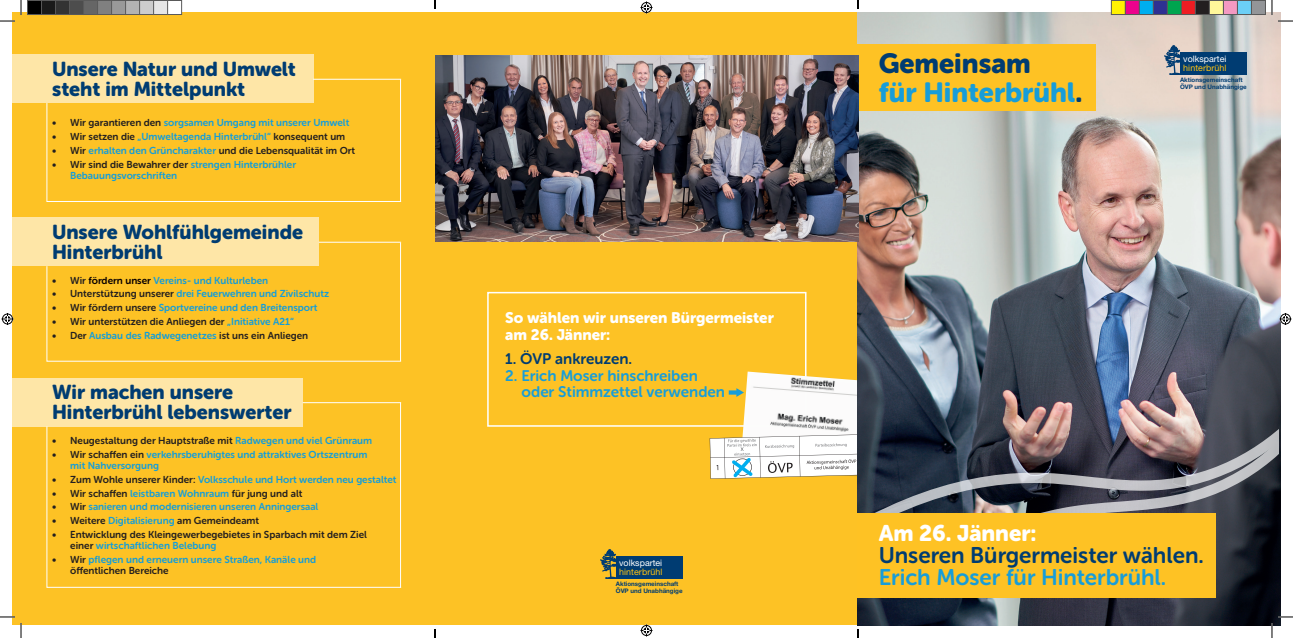
<style>
.page{position:relative;width:1293px;height:638px;background:#fff}
.page>*{position:absolute;margin:0;border:0;box-sizing:border-box;transform-origin:0 0}
.t1{font:27.5px "Museo Sans Rounded 900";color:#179dd9}
.t2{font:27.5px "Museo Sans Rounded 900";color:#003c72}
.t3{font:22.5px "Museo Sans Rounded 700";color:#003c72}
.t4{font:22.5px "Museo Sans Rounded 700";color:#179dd9}
.t5{font:22.5px "Museo Sans Rounded 900";color:#fff}
.t6{font:20px/20px "Museo Sans Rounded 900";color:#003c72}
.t7{font:15.2px "Museo Sans Rounded 700";color:#179dd9}
.t8{font:15.2px "Museo Sans Rounded 900";color:#fff}
.t9{font:15.2px "Museo Sans Rounded 700";color:#003c72}
.t10{font:10px/11px "Museo Sans Rounded 700";color:#149dd9}
.t11{font:10px/11px "Museo Sans Rounded 700";color:#231f20}
.t12{font:8.9px/9.4px "Helvetica Neue";letter-spacing:.005em;color:#fff}
.t13{font:700 6.2px/7.2px "Helvetica Neue";color:#003c72}
.s1{color:#231f20}
.s2{color:#149dd9}
.s3{color:#080002}
.s4{color:#fec210}
.s5{color:#003c72}
</style>
<div class="page">
<div style="left:12px;top:12px;width:845px;height:613px;background:#fdc225"></div>
<div style="left:487px;top:292px;width:319px;height:134px;border:2px solid #fff"></div>
<img style="left:740px;top:371px;width:117px;height:63px">
<svg style="left:709px;top:434px;width:148px;height:44px;background:#e8e9e3"></svg>
<img style="left:857px;top:12px;width:423px;height:613px">
<svg style="left:857px;top:421px;width:421px;height:131px;background:#53535c"></svg>
<div style="left:857px;top:513px;width:358px;height:84px;background:#fec224"></div>
<div style="left:857px;top:44px;width:238px;height:66px;background:#fec224"></div>
<div style="left:1179px;top:53px;width:67px;height:22px;background:#003c72"></div>
<img style="left:1160px;top:43px;width:26px;height:32px">
<img style="left:435px;top:56px;width:423px;height:185px">
<div style="left:615px;top:556px;width:67px;height:22px;background:#003c72"></div>
<img style="left:600px;top:549px;width:16px;height:29px">
<div style="left:12px;top:217px;width:307px;height:49px;background:#fee6a7"></div>
<div style="left:12px;top:378px;width:290px;height:48px;background:#fee6a7"></div>
<svg style="left:46px;top:102px;width:356px;height:100px"></svg>
<svg style="left:46px;top:425px;width:356px;height:163px"></svg>
<div style="left:12px;top:54px;width:301px;height:49px;background:#fee6a7"></div>
<svg style="left:46px;top:265px;width:356px;height:97px"></svg>
<hr style="left:302px;top:402px;width:99px;height:1px;background:#fff">
<hr style="left:319px;top:241px;width:82px;height:1px;background:#fff">
<hr style="left:313px;top:79px;width:88px;height:1px;background:#fff">
<svg style="left:728px;top:388px;width:15px;height:8px"></svg>
<hr style="left:400px;top:79px;width:1px;height:122px;background:#fff">
<hr style="left:400px;top:242px;width:1px;height:119px;background:#fff">
<hr style="left:400px;top:402px;width:1px;height:185px;background:#fff">
<svg style="left:0;top:0;width:22px;height:22px"></svg>
<svg style="left:0;top:616px;width:22px;height:21px"></svg>
<svg style="left:1270px;top:0;width:22px;height:22px"></svg>
<svg style="left:1270px;top:616px;width:22px;height:21px"></svg>
<svg style="left:640px;top:2px;width:12px;height:12px"></svg>
<svg style="left:640px;top:624px;width:12px;height:12px"></svg>
<svg style="left:2px;top:313px;width:12px;height:12px"></svg>
<svg style="left:1279px;top:313px;width:12px;height:12px"></svg>
<div style="left:28px;top:0;width:14px;height:14px;background:#000"></div>
<div style="left:27px;top:0;width:15px;height:15px;border:1px solid #595959"></div>
<div style="left:42px;top:0;width:14px;height:14px;background:#1a1a1a"></div>
<div style="left:41px;top:0;width:15px;height:15px;border:1px solid #595959"></div>
<div style="left:56px;top:0;width:14px;height:14px;background:#333"></div>
<div style="left:55px;top:0;width:15px;height:15px;border:1px solid #595959"></div>
<div style="left:70px;top:0;width:14px;height:14px;background:#4d4d4d"></div>
<div style="left:69px;top:0;width:15px;height:15px;border:1px solid #595959"></div>
<div style="left:84px;top:0;width:14px;height:14px;background:#666"></div>
<div style="left:83px;top:0;width:15px;height:15px;border:1px solid #595959"></div>
<div style="left:98px;top:0;width:14px;height:14px;background:#808080"></div>
<div style="left:97px;top:0;width:15px;height:15px;border:1px solid #595959"></div>
<div style="left:112px;top:0;width:14px;height:14px;background:#999"></div>
<div style="left:111px;top:0;width:15px;height:15px;border:1px solid #595959"></div>
<div style="left:126px;top:0;width:14px;height:14px;background:#b3b3b3"></div>
<div style="left:125px;top:0;width:15px;height:15px;border:1px solid #595959"></div>
<div style="left:140px;top:0;width:14px;height:14px;background:#ccc"></div>
<div style="left:139px;top:0;width:15px;height:15px;border:1px solid #595959"></div>
<div style="left:154px;top:0;width:14px;height:14px;background:#e6e6e6"></div>
<div style="left:153px;top:0;width:15px;height:15px;border:1px solid #595959"></div>
<div style="left:168px;top:0;width:14px;height:14px;background:#fff"></div>
<div style="left:167px;top:0;width:15px;height:15px;border:1px solid #595959"></div>
<div style="left:1111px;top:0;width:14px;height:14px;background:#fff101"></div>
<div style="left:1110px;top:0;width:15px;height:15px;border:1px solid #595959"></div>
<div style="left:1125px;top:0;width:14px;height:14px;background:#ed028c"></div>
<div style="left:1124px;top:0;width:15px;height:15px;border:1px solid #595959"></div>
<div style="left:1139px;top:0;width:14px;height:14px;background:#00aeef"></div>
<div style="left:1138px;top:0;width:15px;height:15px;border:1px solid #595959"></div>
<div style="left:1153px;top:0;width:14px;height:14px;background:#2e3092"></div>
<div style="left:1152px;top:0;width:15px;height:15px;border:1px solid #595959"></div>
<div style="left:1167px;top:0;width:14px;height:14px;background:#00a54f"></div>
<div style="left:1166px;top:0;width:15px;height:15px;border:1px solid #595959"></div>
<div style="left:1181px;top:0;width:14px;height:14px;background:#ee1d23"></div>
<div style="left:1180px;top:0;width:15px;height:15px;border:1px solid #595959"></div>
<div style="left:1195px;top:0;width:14px;height:14px;background:#231f20"></div>
<div style="left:1194px;top:0;width:15px;height:15px;border:1px solid #595959"></div>
<div style="left:1209px;top:0;width:14px;height:14px;background:#fff79a"></div>
<div style="left:1208px;top:0;width:15px;height:15px;border:1px solid #595959"></div>
<div style="left:1223px;top:0;width:14px;height:14px;background:#f499c2"></div>
<div style="left:1222px;top:0;width:15px;height:15px;border:1px solid #595959"></div>
<div style="left:1237px;top:0;width:14px;height:14px;background:#6bcff6"></div>
<div style="left:1236px;top:0;width:15px;height:15px;border:1px solid #595959"></div>
<div style="left:1251px;top:0;width:14px;height:14px;background:#939598"></div>
<div style="left:1250px;top:0;width:15px;height:15px;border:1px solid #595959"></div>
<svg style="left:434px;top:0;width:2px;height:9px"></svg>
<svg style="left:434px;top:629px;width:2px;height:8px"></svg>
<p class="t6" style="left:52px;top:59px;width:245px">Unsere Natur und Umwelt steht im Mittelpunkt</p>
<p class="t10" style="left:52px;top:117px;width:298px"><span class="s1">• Wir garantieren den</span> sorgsamen Umgang mit unserer Umwelt</p>
<p class="t11" style="left:52px;top:131px;width:294px">• Wir setzen die <span class="s2">„Umweltagenda Hinterbrühl“</span> konsequent um</p>
<p class="t11" style="left:52px;top:145px;width:304px">• Wir <span class="s2">erhalten den Grüncharakter</span> und die Lebensqualität im Ort</p>
<p class="t10" style="left:70px;top:159px;width:227px;text-indent:-18px"><span class="s1">• Wir sind die Bewahrer der</span> strengen Hinterbrühler<br>Bebauungsvorschriften</p>
<p class="t6" style="left:52px;top:222px;width:252px">Unsere Wohlfühlgemeinde<br>Hinterbrühl</p>
<p class="t10" style="left:52px;top:274px;width:217px"><span class="s1">• Wir</span> <span class="s3">fördern unser</span> Vereins- und Kulturleben</p>
<p class="t10" style="left:52px;top:288px;width:278px"><span class="s1">• Unterstützung unserer</span> drei Feuerwehren und Zivilschutz</p>
<p class="t10" style="left:52px;top:302px;width:267px"><span class="s1">• Wir fördern unsere</span> Sportvereine und den Breitensport</p>
<p class="t11" style="left:52px;top:316px;width:243px">• Wir unterstützen die Anliegen der <span class="s2">„Initiative A21“</span></p>
<p class="t10" style="left:52px;top:330px;width:257px"><span class="s1">• Der</span> Ausbau des Radwegenetzes <span class="s1">ist uns ein Anliegen</span></p>
<p class="t6" style="left:52px;top:382px;width:241px">Wir machen unsere<br>Hinterbrühl lebenswerter</p>
<p class="t11" style="left:52px;top:435px;width:321px">• Neugestaltung der Hauptstraße mit <span class="s2">Radwegen und viel Grünraum</span></p>
<p class="t10" style="left:70px;top:448px;width:298px;text-indent:-18px"><span class="s1">• Wir schaffen ein</span> verkehrsberuhigtes und attraktives Ortszentrum mit Nahversorgung</p>
<p class="t10" style="left:52px;top:473px;width:346px"><span class="s1">• Zum Wohle unserer Kinder:</span> Volksschule und Hort werden neu gestaltet</p>
<p class="t11" style="left:52px;top:487px;width:252px">• Wir schaffen <span class="s2">leistbaren Wohnraum</span> für jung und alt</p>
<p class="t10" style="left:52px;top:501px;width:268px"><span class="s1">• Wir</span> sanieren und modernisieren unseren Anningersaal</p>
<p class="t11" style="left:52px;top:515px;width:208px">• Weitere <span class="s2">Digitalisierung</span> am Gemeindeamt</p>
<p class="t11" style="left:70px;top:529px;width:298px;text-indent:-18px">• Entwicklung des Kleingewerbegebietes in Sparbach mit dem Ziel einer <span class="s2">wirtschaftlichen Belebung</span></p>
<p class="t10" style="left:70px;top:553px;width:247px;text-indent:-18px"><span class="s1">• Wir</span> pflegen und erneuern unsere Straßen, Kanäle und <span class="s1">öffentlichen Bereiche</span></p>
<p class="t8" style="left:505px;top:309px;width:270px">So wählen wir unseren Bürgermeister</p>
<p class="t8" style="left:505px;top:326px;width:107px">am 26. Jänner:</p>
<p class="t9" style="left:505px;top:350px;width:128px">1. ÖVP ankreuzen.</p>
<p class="t7" style="left:505px;top:366px;width:194px">2. Erich Moser hinschreiben</p>
<p class="t7" style="left:521px;top:383px;width:205px">oder Stimmzettel verwenden</p>
<p class="t12" style="left:619px;top:557px;width:45px">volkspartei <span class="s4">hinterbrühl</span></p>
<p class="t13" style="left:615px;top:580px;width:68px">Aktionsgemeinschaft<br>ÖVP und Unabhängige</p>
<p class="t2" style="left:878px;top:48px;width:153px">Gemeinsam</p>
<p class="t1" style="left:878px;top:76px;width:205px">für Hinterbrühl<span class="s5">.</span></p>
<p class="t12" style="left:1182px;top:54px;width:45px">volkspartei <span class="s4">hinterbrühl</span></p>
<p class="t13" style="left:1179px;top:76px;width:68px">Aktionsgemeinschaft<br>ÖVP und Unabhängige</p>
<p class="t5" style="left:878px;top:519px;width:159px">Am 26. Jänner:</p>
<p class="t3" style="left:878px;top:542px;width:326px">Unseren Bürgermeister wählen.</p>
<p class="t4" style="left:878px;top:564px;width:289px">Erich Moser für Hinterbrühl.</p>
</div>
